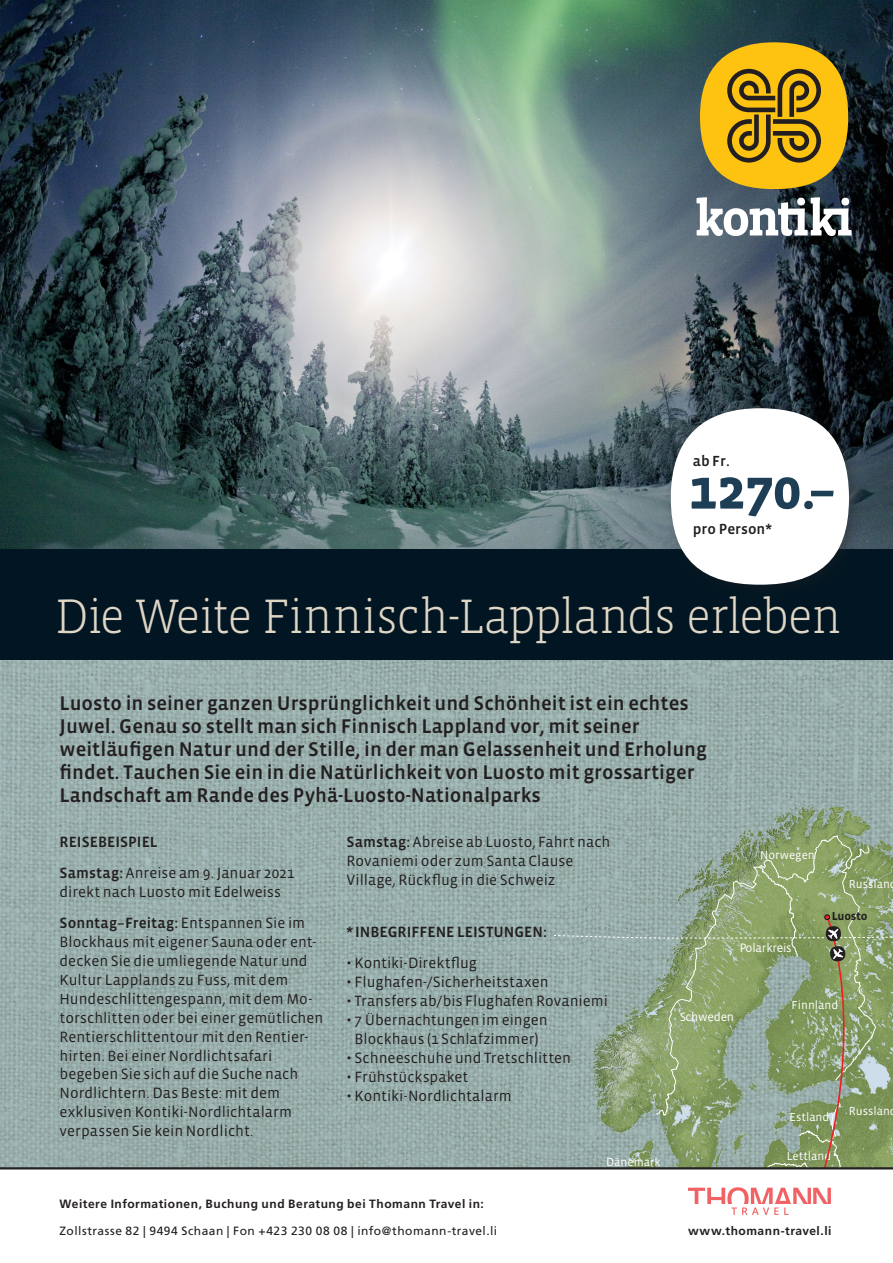
<style>
.page{position:relative;width:893px;height:1263px;background:#fff}
.page>*{position:absolute;margin:0;border:0;box-sizing:border-box;transform-origin:0 0}
.t1{font:700 56.55px "Vista Slab OT";color:#1d3e55}
.MAGAZIN_HT_Kleiner{font:300 49.5px "Vista Slab OT";letter-spacing:-.025em;color:#dfd6c6}
.K_Grundtext_de{font:500 20.25px/22.8px "Vista Sans OT";color:#231f20}
.K_Grundtext_de-2{font:15.3px/18.9px "Vista Sans OT";color:#231f20}
.K_Untertitel{font:500 15.3px "Vista Sans OT";color:#231f20}
.Aufzählung{font:500 15px "Vista Sans OT";color:#231f20}
.t2{font:12.3px "Vista Sans OT";letter-spacing:-.03em;color:#fff}
.K_Grundtext_de-3{font:700 12px "Frutiger LT";letter-spacing:.045em;color:#231f20}
.K_Grundtext_de-4{font:12px "Frutiger LT";letter-spacing:.04em;color:#231f20}
.t3{font:11.85px "Vista Sans OT";color:#fff}
.t4{font:700 11.85px "Vista Sans OT";letter-spacing:-.02em;color:#231f20}
.s1{font-weight:500}
</style>
<div class="page">
<img style="left:0;top:0;width:893px;height:550px">
<img style="left:0;top:660px;width:893px;height:507px">
<div style="left:0;top:550px;width:893px;height:110px;background:#011622"></div>
<img style="left:581px;top:807px;width:312px;height:28px">
<svg style="left:554px;top:835px;width:339px;height:332px;background:#8fa584"></svg>
<div style="left:663px;top:401px;width:201px;height:198px;background:#231f20;opacity:.4"></div>
<div style="left:671px;top:408px;width:178px;height:177px;background:#fff;border-radius:50%"></div>
<hr style="left:0;top:1167px;width:893px;height:2px;background:#231f20">
<svg style="left:688px;top:1187px;width:143px;height:28px"></svg>
<div style="left:700px;top:42px;width:148px;height:147px;background:#fec210;border-radius:50%"></div>
<svg style="left:727px;top:69px;width:94px;height:94px"></svg>
<svg style="left:696px;top:197px;width:156px;height:39px"></svg>
<p class="Aufzählung" style="left:693px;top:454px;width:38px">ab Fr.</p>
<p class="t1" style="left:688px;top:460px;width:149px">1270.–</p>
<p class="Aufzählung" style="left:693px;top:521px;width:81px">pro Person*</p>
<p class="MAGAZIN_HT_Kleiner" style="left:55px;top:591px;width:788px">Die Weite Finnisch-Lapplands erleben</p>
<p class="K_Grundtext_de" style="left:60px;top:693px;width:649px">Luosto in seiner ganzen Ursprünglichkeit und Schönheit ist ein echtes Juwel. Genau so stellt man sich Finnisch Lappland vor, mit seiner weitläufigen Natur und der Stille, in der man Gelassenheit und Erholung findet. Tauchen Sie ein in die Natürlichkeit von Luosto mit grossartiger Landschaft am Rande des Pyhä-Luosto-Nationalparks</p>
<p class="K_Untertitel" style="left:60px;top:834px;width:100px">REISEBEISPIEL</p>
<p class="K_Grundtext_de-2" style="left:60px;top:864px;width:237px"><span class="s1">Samstag:</span> Anreise am 9. Januar 2021 direkt nach Luosto mit Edelweiss</p>
<p class="K_Grundtext_de-2" style="left:60px;top:913px;width:265px"><span class="s1">Sonntag–Freitag:</span> Entspannen Sie im Blockhaus mit eigener Sauna oder ent&shy;decken Sie die umliegende Natur und Kultur Lapplands zu Fuss, mit dem Hundeschlittengespann, mit dem Mo&shy;torschlitten oder bei einer gemütlichen Rentierschlittentour mit den Rentier&shy;hirten. Bei einer Nordlichtsafari begeben Sie sich auf die Suche nach Nordlichtern. Das Beste: mit dem exklusiven Kontiki-Nordlichtalarm verpassen Sie kein Nordlicht.</p>
<p class="K_Grundtext_de-2" style="left:347px;top:833px;width:265px"><span class="s1">Samstag:</span> Abreise ab Luosto, Fahrt nach<br>Rovaniemi oder zum Santa Clause<br>Village, Rückflug in die Schweiz</p>
<p class="K_Untertitel" style="left:347px;top:924px;width:202px">* INBEGRIFFENE LEISTUNGEN:</p>
<p class="K_Grundtext_de-2" style="left:347px;top:954px;width:132px">• Kontiki-Direktflug</p>
<p class="K_Grundtext_de-2" style="left:347px;top:973px;width:204px">• Flughafen-/Sicherheitstaxen</p>
<p class="K_Grundtext_de-2" style="left:347px;top:992px;width:263px">• Transfers ab/bis Flughafen Rovaniemi</p>
<p class="K_Grundtext_de-2" style="left:347px;top:1011px;width:203px;text-align:center">• 7 Übernachtungen im eingen<br>Blockhaus (1 Schlafzimmer)</p>
<p class="K_Grundtext_de-2" style="left:347px;top:1049px;width:226px">• Schneeschuhe und Tretschlitten</p>
<p class="K_Grundtext_de-2" style="left:347px;top:1068px;width:123px">• Frühstückspaket</p>
<p class="K_Grundtext_de-2" style="left:347px;top:1087px;width:167px">• Kontiki-Nordlichtalarm</p>
<p class="t3" style="left:760px;top:849px;width:56px">Norwegen</p>
<p class="t3" style="left:849px;top:878px;width:43px">Russlan</p>
<p class="t4" style="left:832px;top:910px;width:37px">Luosto</p>
<p class="t2" style="left:739px;top:941px;width:54px">Polarkreis</p>
<p class="t3" style="left:791px;top:999px;width:48px">Finnland</p>
<p class="t2" style="left:679px;top:1010px;width:56px">Schweden</p>
<p class="t3" style="left:849px;top:1105px;width:43px">Russlan</p>
<p class="t3" style="left:790px;top:1110px;width:41px">Estland</p>
<p class="t3" style="left:606px;top:1155px;width:56px">Dänemark</p>
<p class="t3" style="left:787px;top:1150px;width:46px">Lettland</p>
<p class="K_Grundtext_de-3" style="left:60px;top:1197px;width:426px">Weitere Informationen, Buchung und Beratung bei Thomann Travel in:</p>
<p class="K_Grundtext_de-4" style="left:60px;top:1223px;width:439px">Zollstrasse 82 | 9494 Schaan | Fon +423 230 08 08 | info@thomann-travel.li</p>
<p class="K_Grundtext_de-3" style="left:688px;top:1223px;width:145px">www.thomann-travel.li</p>
</div>
